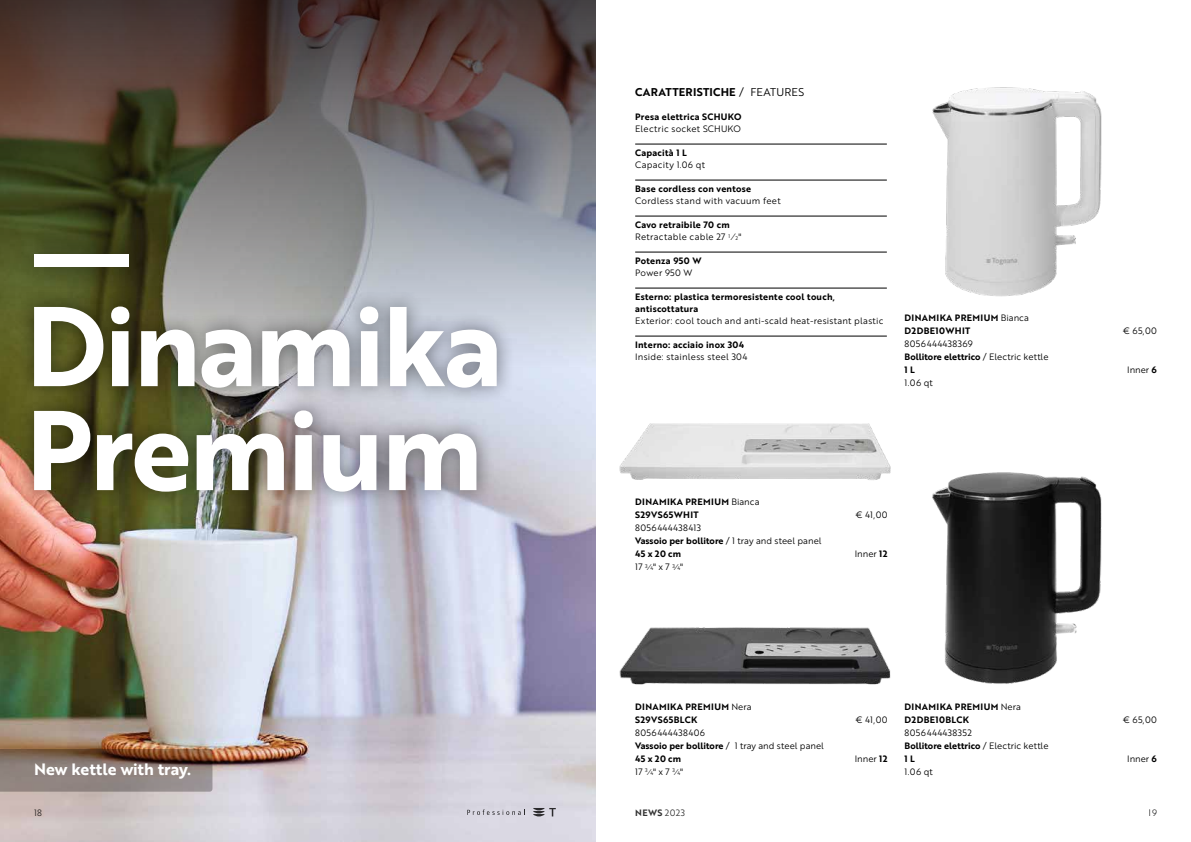
<style>
.page{position:relative;width:1191px;height:842px;background:#fff}
.page>*{position:absolute;margin:0;border:0;box-sizing:border-box;transform-origin:0 0}
.t1{font:110px/103.9px "Brother 1816 Bold";letter-spacing:-.025em;color:#fff}
.t2{font:16px "Brother 1816 Bold";color:#fff}
.t3{font:11px "Brother 1816 Bold";letter-spacing:.02em;color:#000}
.t4{font:9px "Brother 1816 Book";letter-spacing:.03em;color:#000}
.t5{font:9px/13px "Brother 1816 Bold";letter-spacing:.03em;color:#000}
.t6{font:9px/13px "Brother 1816 Bold";color:#000}
.s1{font-family:"Brother 1816 Book"}
.s2{font-size:5.2px}
.s3{font-size:8px}
.s4{font-family:"Brother 1816 Bold"}
</style>
<div class="page">
<img style="left:0;top:386px;width:595px;height:456px">
<img style="left:932px;top:472px;width:170px;height:212px">
<img style="left:619px;top:627px;width:272px;height:58px">
<img style="left:932px;top:87px;width:170px;height:210px">
<img style="left:619px;top:423px;width:272px;height:57px">
<svg style="left:0;top:0;width:595px;height:386px;background:#6c6561"></svg>
<hr style="left:635px;top:144px;width:252px;height:1px;background:#000">
<hr style="left:635px;top:180px;width:252px;height:1px;background:#000">
<hr style="left:635px;top:216px;width:252px;height:1px;background:#000">
<hr style="left:635px;top:252px;width:252px;height:1px;background:#000">
<hr style="left:635px;top:288px;width:252px;height:1px;background:#000">
<hr style="left:635px;top:336px;width:252px;height:1px;background:#000">
<div style="left:15px;top:288px;width:501px;height:222px;background:#000;opacity:.5"></div>
<div style="left:9px;top:228px;width:144px;height:64px;background:#000;opacity:.5"></div>
<div style="left:34px;top:254px;width:95px;height:12px;background:#fff"></div>
<svg style="left:0;top:749px;width:212px;height:43px;background:#857269"></svg>
<svg style="left:533px;top:808px;width:23px;height:8px"></svg>
<svg style="left:467px;top:809px;width:58px;height:6px"></svg>
<h1 class="t1" style="left:26px;top:291px;width:478px">Dinamika<br>Premium</h1>
<p class="t3" style="left:635px;top:83px;width:170px">CARATTERISTICHE <span class="s1">/ FEATURES</span></p>
<p class="t5" style="left:635px;top:110px;width:108px">Presa elettrica SCHUKO</p>
<p class="t4" style="left:635px;top:122px;width:107px">Electric socket SCHUKO</p>
<p class="t5" style="left:635px;top:146px;width:53px">Capacità 1 L</p>
<p class="t4" style="left:635px;top:158px;width:71px">Capacity 1.06 qt</p>
<p class="t5" style="left:635px;top:182px;width:117px">Base cordless con ventose</p>
<p class="t4" style="left:635px;top:194px;width:147px">Cordless stand with vacuum feet</p>
<p class="t5" style="left:635px;top:218px;width:96px">Cavo retraibile 70 cm</p>
<p class="t4" style="left:635px;top:230px;width:108px">Retractable cable 27 <sup>1</sup>∕<span class="s2">2</span>"</p>
<p class="t5" style="left:635px;top:254px;width:68px">Potenza 950 W</p>
<p class="t4" style="left:635px;top:266px;width:59px">Power 950 W</p>
<p class="t5" style="left:635px;top:290px;width:201px;line-height:12px">Esterno: plastica termoresistente cool touch, antiscottatura</p>
<p class="t4" style="left:635px;top:314px;width:250px">Exterior: cool touch and anti-scald heat-resistant plastic</p>
<p class="t5" style="left:635px;top:338px;width:110px">Interno: acciaio inox 304</p>
<p class="t4" style="left:635px;top:350px;width:114px">Inside: stainless steel 304</p>
<p class="t5" style="left:904px;top:311px;width:126px">DINAMIKA PREMIUM <span class="s1">Bianca<br></span>D2DBE10WHIT</p>
<p class="t4" style="left:904px;top:337px;width:70px">8056444438369</p>
<p class="t6" style="left:904px;top:350px;width:145px">Bollitore elettrico <span class="s1">/ Electric kettle<br></span>1 L</p>
<p class="t4" style="left:904px;top:376px;width:30px">1.06 qt</p>
<p class="t5" style="left:635px;top:495px;width:126px">DINAMIKA PREMIUM <span class="s1">Bianca<br></span>S29VS65WHIT</p>
<p class="t4" style="left:635px;top:521px;width:67px">8056444438413</p>
<p class="t6" style="left:635px;top:534px;width:188px">Vassoio per bollitore <span class="s1">/ 1 tray and steel panel<br></span>45 x 20 cm</p>
<p class="t4" style="left:635px;top:560px;width:50px">1 7 <sup>3</sup><span class="s3">∕</span><span class="s2">4</span> " x 7 <sup>3</sup><span class="s3">∕</span><span class="s2">4</span> "</p>
<p class="t4" style="left:855px;top:508px;width:33px">€ 41,00</p>
<p class="t4" style="left:854px;top:547px;width:34px">Inner <span class="s4">12</span></p>
<p class="t4" style="left:1122px;top:324px;width:36px">€ 65,00</p>
<p class="t4" style="left:1127px;top:363px;width:31px">Inner <span class="s4">6</span></p>
<p class="t5" style="left:635px;top:699px;width:118px">DINAMIKA PREMIUM <span class="s1">Nera<br></span>S29VS65BLCK</p>
<p class="t4" style="left:635px;top:726px;width:72px">8056444438406</p>
<p class="t6" style="left:635px;top:738px;width:190px">Vassoio per bollitore <span class="s1">/ 1 tray and steel panel<br></span>45 x 20 cm</p>
<p class="t4" style="left:635px;top:765px;width:50px">1 7 <sup>3</sup><span class="s3">∕</span><span class="s2">4</span> " x 7 <sup>3</sup><span class="s3">∕</span><span class="s2">4</span> "</p>
<p class="t5" style="left:904px;top:700px;width:118px">DINAMIKA PREMIUM <span class="s1">Nera<br></span>D2DBE10BLCK</p>
<p class="t4" style="left:904px;top:726px;width:69px">8056444438352</p>
<p class="t6" style="left:904px;top:738px;width:145px">Bollitore elettrico <span class="s1">/ Electric kettle<br></span>1 L</p>
<p class="t4" style="left:904px;top:765px;width:30px">1.06 qt</p>
<p class="t4" style="left:855px;top:713px;width:33px">€ 41,00</p>
<p class="t4" style="left:1122px;top:713px;width:36px">€ 65,00</p>
<p class="t4" style="left:854px;top:752px;width:34px">Inner <span class="s4">12</span></p>
<p class="t4" style="left:1127px;top:752px;width:31px">Inner <span class="s4">6</span></p>
<h2 class="t2" style="left:34px;top:757px;width:159px">New kettle with tray.</h2>
<p class="t4" style="left:34px;top:807px;width:10px">18</p>
<p class="t5" style="left:635px;top:806px;width:51px">NEWS <span class="s1">2023</span></p>
<p class="t4" style="left:1148px;top:807px;width:10px">19</p>
</div>
